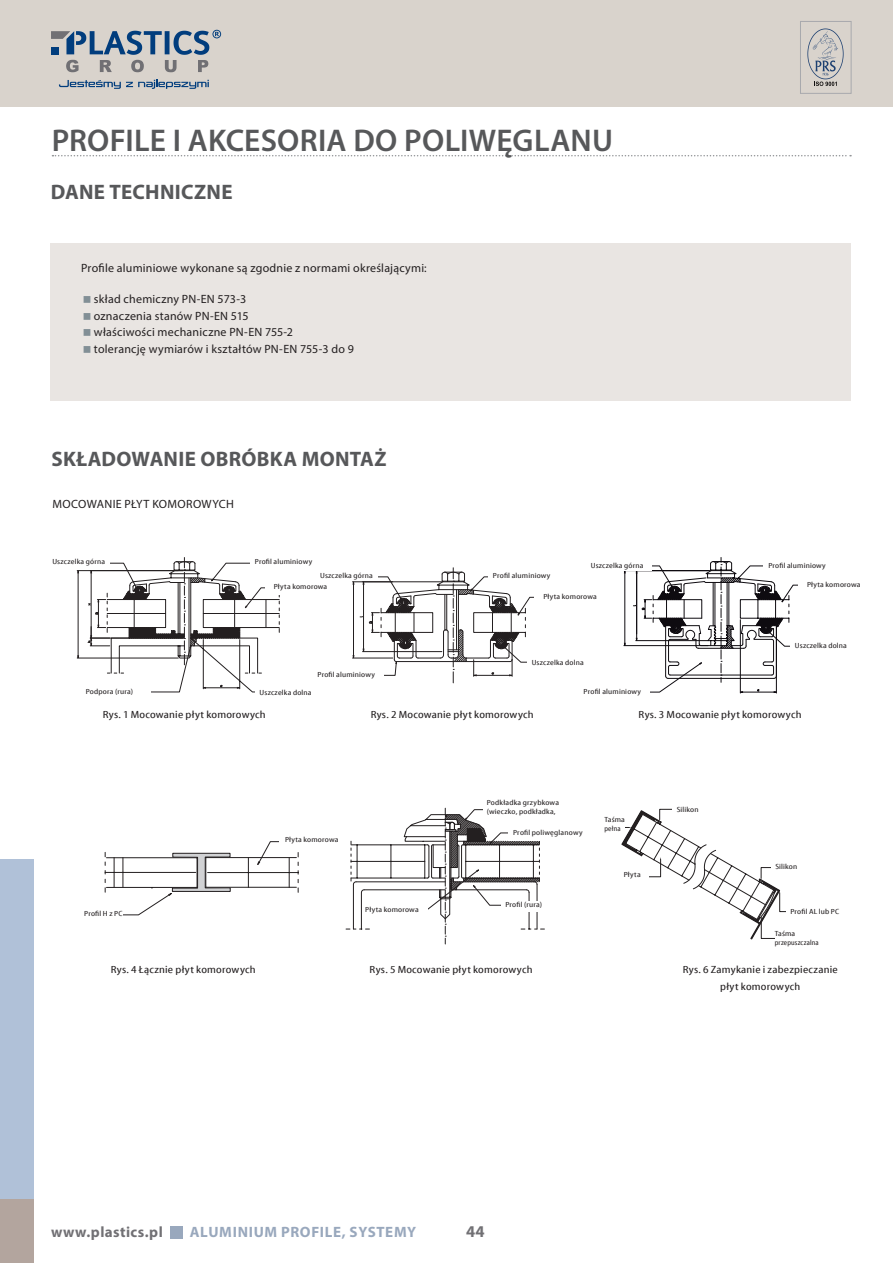
<style>
.page{position:relative;width:893px;height:1263px;background:#fff}
.page>*{position:absolute;margin:0;border:0;box-sizing:border-box;transform-origin:0 0}
.t1{font:600 31.5px "Myriad Pro";letter-spacing:.005em;color:#57585a}
.t2{font:700 21px "Myriad Pro";letter-spacing:.015em;color:#57585a}
.t3{font:700 16.5px "Myriad Pro";color:#717074}
.t4{font:700 15px "Myriad Pro";letter-spacing:.04em;color:#99a8bd}
.t5{font:700 15px "Myriad Pro";letter-spacing:.03em;color:#717074}
.t6{font:12px/16.5px "Myriad Pro";letter-spacing:.015em;color:#231f20}
.t7{font:condensed 10.5px/16.5px "Myriad Web Pro";letter-spacing:.015em;color:#231f20;text-align:center;scale:1.15 1}
.t8{font:condensed 7.5px/9px "Myriad Web Pro";letter-spacing:.02em;color:#231f20;scale:1.15 1}
.t9{font:4.8px "Source Code Variable";color:#231f20}
</style>
<div class="page">
<div style="left:0;top:0;width:893px;height:106px;background:#d9d3cc"></div>
<svg style="left:51px;top:30px;width:170px;height:42px"></svg>
<svg style="left:59px;top:80px;width:150px;height:9px"></svg>
<div style="left:170px;top:1226px;width:12px;height:13px;background:#99a8bd"></div>
<div style="left:0;top:859px;width:34px;height:340px;background:#b0c1d8"></div>
<div style="left:0;top:1199px;width:34px;height:64px;background:#b3a59e"></div>
<svg style="left:807px;top:29px;width:37px;height:57px"></svg>
<div style="left:800px;top:21px;width:51px;height:73px;border:1px solid #a8a9ad"></div>
<div style="left:51px;top:243px;width:800px;height:157px;background:#e9e5e2"></div>
<svg style="left:76px;top:557px;width:458px;height:136px"></svg>
<svg style="left:623px;top:557px;width:175px;height:137px"></svg>
<div style="left:52px;top:559px;width:58px;height:10px;background:#fff"></div>
<div style="left:320px;top:572px;width:58px;height:9px;background:#fff"></div>
<div style="left:591px;top:562px;width:61px;height:9px;background:#fff"></div>
<div style="left:86px;top:688px;width:64px;height:11px;background:#fff"></div>
<div style="left:255px;top:689px;width:65px;height:11px;background:#fff"></div>
<div style="left:527px;top:659px;width:66px;height:11px;background:#fff"></div>
<div style="left:791px;top:642px;width:65px;height:10px;background:#fff"></div>
<div style="left:250px;top:559px;width:62px;height:10px;background:#fff"></div>
<div style="left:318px;top:671px;width:66px;height:11px;background:#fff"></div>
<div style="left:584px;top:688px;width:66px;height:11px;background:#fff"></div>
<div style="left:488px;top:572px;width:62px;height:11px;background:#fff"></div>
<div style="left:764px;top:563px;width:62px;height:10px;background:#fff"></div>
<div style="left:265px;top:583px;width:62px;height:11px;background:#fff"></div>
<svg style="left:105px;top:841px;width:194px;height:74px"></svg>
<svg style="left:346px;top:808px;width:199px;height:136px"></svg>
<svg style="left:621px;top:808px;width:165px;height:132px"></svg>
<div style="left:501px;top:902px;width:65px;height:10px;background:#fff"></div>
<div style="left:672px;top:806px;width:65px;height:11px;background:#fff"></div>
<div style="left:771px;top:863px;width:65px;height:11px;background:#fff"></div>
<div style="left:620px;top:871px;width:29px;height:11px;background:#fff"></div>
<div style="left:604px;top:816px;width:21px;height:18px;background:#fff"></div>
<div style="left:775px;top:930px;width:59px;height:16px;background:#fff"></div>
<div style="left:279px;top:836px;width:59px;height:12px;background:#fff"></div>
<div style="left:508px;top:830px;width:75px;height:11px;background:#fff"></div>
<div style="left:365px;top:907px;width:63px;height:11px;background:#fff"></div>
<div style="left:483px;top:799px;width:104px;height:20px;background:#fff"></div>
<div style="left:75px;top:911px;width:47px;height:10px;background:#fff"></div>
<svg style="left:52px;top:155px;width:799px;height:1px"></svg>
<h1 class="t1" style="left:52px;top:121px;width:563px">PROFILE I AKCESORIA DO POLIWĘGLANU</h1>
<h2 class="t2" style="left:51px;top:178px;width:183px">DANE TECHNICZNE</h2>
<h3 class="t6" style="left:81px;top:260px;width:347px">Profile aluminiowe wykonane są zgodnie z normami określającymi:</h3>
<h3 class="t6" style="left:94px;top:291px;width:261px">skład chemiczny PN-EN 573-3<br>oznaczenia stanów PN-EN 515<br>właściwości mechaniczne PN-EN 755-2<br>tolerancję wymiarów i kształtów PN-EN 755-3 do 9</h3>
<h2 class="t2" style="left:52px;top:445px;width:337px">SKŁADOWANIE OBRÓBKA MONTAŻ</h2>
<h3 class="t6" style="left:53px;top:496px;width:183px">MOCOWANIE PŁYT KOMOROWYCH</h3>
<p class="t8" style="left:52px;top:558px;width:47px">Uszczelka górna</p>
<p class="t8" style="left:255px;top:558px;width:51px">Profil aluminiowy</p>
<p class="t8" style="left:591px;top:561px;width:47px">Uszczelka górna</p>
<p class="t8" style="left:768px;top:561px;width:51px">Profil aluminiowy</p>
<p class="t8" style="left:320px;top:571px;width:47px">Uszczelka górna</p>
<p class="t8" style="left:493px;top:571px;width:51px">Profil aluminiowy</p>
<p class="t8" style="left:274px;top:582px;width:48px">Płyta komorowa</p>
<p class="t8" style="left:807px;top:580px;width:48px">Płyta komorowa</p>
<p class="t8" style="left:543px;top:593px;width:48px">Płyta komorowa</p>
<p class="t8" style="left:795px;top:641px;width:47px">Uszczelka dolna</p>
<p class="t8" style="left:532px;top:658px;width:47px">Uszczelka dolna</p>
<p class="t8" style="left:317px;top:670px;width:51px">Profil aluminiowy</p>
<p class="t8" style="left:86px;top:687px;width:43px">Podpora (rura)</p>
<p class="t8" style="left:260px;top:688px;width:47px">Uszczelka dolna</p>
<p class="t8" style="left:584px;top:687px;width:51px">Profil aluminiowy</p>
<h3 class="t7" style="left:103px;top:707px;width:143px">Rys. 1 Mocowanie płyt komorowych</h3>
<h3 class="t7" style="left:371px;top:707px;width:143px">Rys. 2 Mocowanie płyt komorowych</h3>
<h3 class="t7" style="left:639px;top:707px;width:143px">Rys. 3 Mocowanie płyt komorowych</h3>
<p class="t8" style="left:84px;top:910px;width:35px">Profil H z PC</p>
<p class="t9" style="left:81px;top:911px;width:39px">Profil H z PC</p>
<p class="t8" style="left:285px;top:835px;width:48px">Płyta komorowa</p>
<p class="t8" style="left:365px;top:905px;width:48px">Płyta komorowa</p>
<p class="t8" style="left:487px;top:798px;width:64px">Podkładka grzybkowa (wieczko, podkładka,</p>
<p class="t8" style="left:513px;top:829px;width:62px">Profil poliwęglanowy</p>
<p class="t8" style="left:505px;top:900px;width:33px">Profil (rura)</p>
<p class="t8" style="left:604px;top:815px;width:19px">Taśma pełna</p>
<p class="t8" style="left:624px;top:870px;width:16px">Płyta</p>
<p class="t8" style="left:677px;top:805px;width:21px">Silikon</p>
<p class="t8" style="left:775px;top:862px;width:21px">Silikon</p>
<p class="t8" style="left:790px;top:907px;width:44px">Profil AL lub PC</p>
<p class="t8" style="left:775px;top:929px;width:40px">Taśma przepuszczalna</p>
<h3 class="t7" style="left:111px;top:962px;width:127px">Rys. 4 Łącznie płyt komorowych</h3>
<h3 class="t7" style="left:370px;top:962px;width:143px">Rys. 5 Mocowanie płyt komorowych</h3>
<h3 class="t7" style="left:683px;top:962px;width:136px">Rys. 6 Zamykanie i zabezpieczanie płyt komorowych</h3>
<h3 class="t5" style="left:51px;top:1222px;width:113px">www.plastics.pl</h3>
<h3 class="t4" style="left:190px;top:1222px;width:228px">ALUMINIUM PROFILE, SYSTEMY</h3>
<h3 class="t3" style="left:466px;top:1221px;width:20px">44</h3>
</div>
